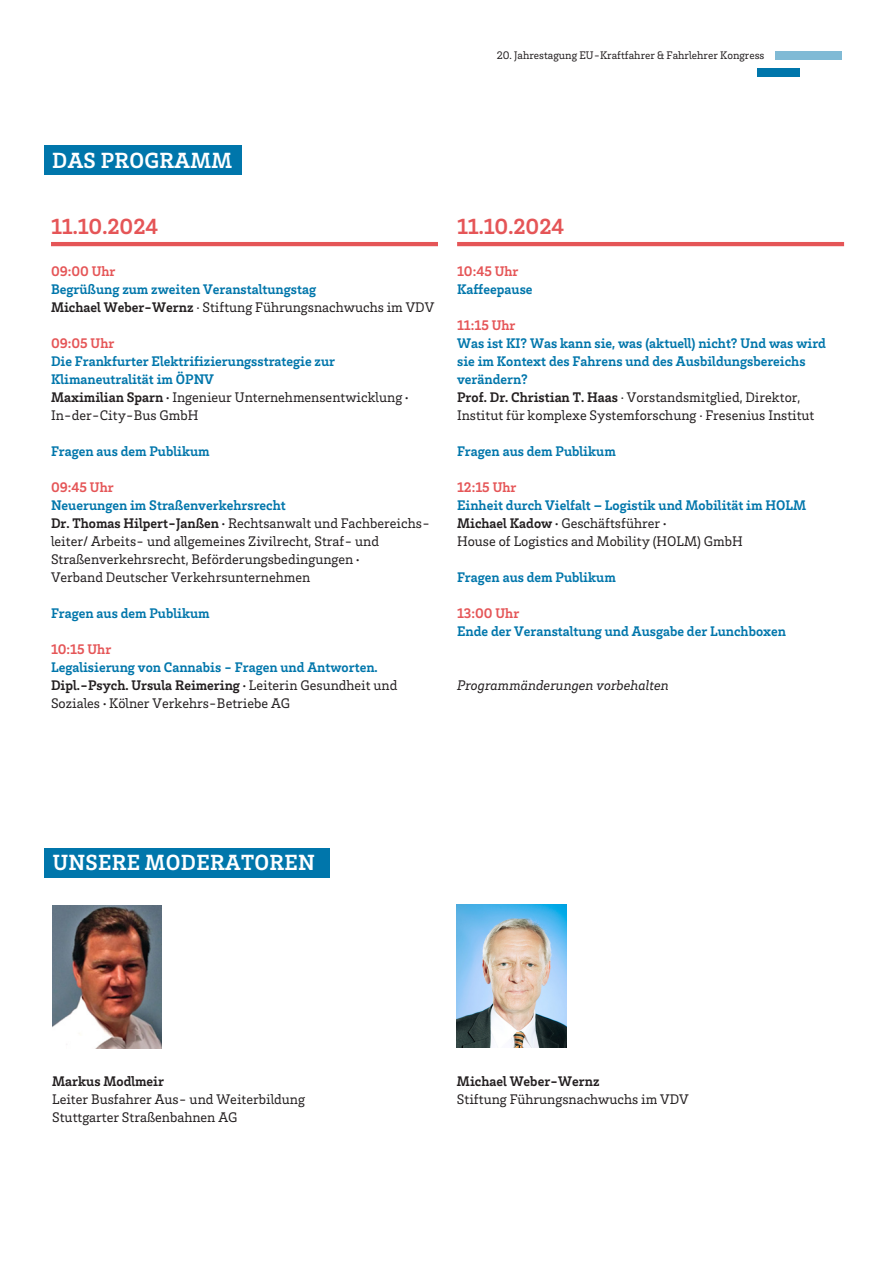
<style>
.page{position:relative;width:893px;height:1263px;background:#fff}
.page>*{position:absolute;margin:0;border:0;box-sizing:border-box;transform-origin:0 0}
.t1{font:700 22.5px "VDV Brix Slab";letter-spacing:.015em;color:#fff}
.HL_Modul_neu{font:700 22.5px "VDV Brix Slab";color:#e55557}
.t2{font:14.25px/18px "VDV Brix Slab";color:#231f20}
.Telefon_Bold{font:700 14.25px/18px "VDV Brix Slab";color:#0076ab}
.Telefon_Bold-2{font:700 14.25px "VDV Brix Slab";color:#e55557}
.t3{font:700 14.25px "VDV Brix Slab";color:#231f20}
.t4{font:italic 14.25px "VDV Brix Slab";color:#231f20}
.t5{font:11.25px "VDV Brix Slab";color:#231f20}
.s1{color:#231f20}
.s2{font-weight:400;color:#231f20}
.s3{font-weight:700}
.s4{font-weight:700;color:#0076ab}
</style>
<div class="page">
<div style="left:775px;top:51px;width:67px;height:9px;background:#80bad5"></div>
<div style="left:757px;top:68px;width:43px;height:9px;background:#0076ab"></div>
<div style="left:44px;top:145px;width:198px;height:30px;background:#0076ab"></div>
<hr style="left:51px;top:242px;width:387px;height:4px;background:#e55557">
<hr style="left:457px;top:242px;width:387px;height:4px;background:#e55557">
<img style="left:52px;top:905px;width:110px;height:143px">
<div style="left:44px;top:848px;width:286px;height:29px;background:#0076ab"></div>
<img style="left:457px;top:904px;width:110px;height:143px">
<p class="t5" style="left:497px;top:48px;width:269px">20. Jahrestagung EU-Kraftfahrer &amp; Fahrlehrer Kongress</p>
<p class="t1" style="left:52px;top:145px;width:181px">DAS PROGRAMM</p>
<p class="HL_Modul_neu" style="left:51px;top:211px;width:109px">11.10.2024</p>
<p class="Telefon_Bold-2" style="left:51px;top:262px;width:66px">09:00 Uhr</p>
<p class="Telefon_Bold" style="left:51px;top:279px;width:385px">Begrüßung zum zweiten Veranstaltungstag<br><span class="s1">Michael Weber-Wernz</span> <span class="s2">· Stiftung Führungsnachwuchs im VDV</span></p>
<p class="Telefon_Bold-2" style="left:51px;top:334px;width:65px">09:05 Uhr</p>
<p class="Telefon_Bold" style="left:51px;top:351px;width:286px">Die Frankfurter Elektrifizierungsstrategie zur<br>Klimaneutralität im ÖPNV</p>
<p class="t2" style="left:51px;top:387px;width:359px"><span class="s3">Maximilian Sparn ·</span> Ingenieur Unternehmensentwicklung <span class="s3">·<br></span>In-der-City-Bus GmbH</p>
<p class="Telefon_Bold" style="left:51px;top:441px;width:160px">Fragen aus dem Publikum</p>
<p class="Telefon_Bold-2" style="left:51px;top:478px;width:64px">09:45 Uhr</p>
<p class="t2" style="left:51px;top:495px;width:380px"><span class="s4">Neuerungen im Straßenverkehrsrecht<br></span><span class="s3">Dr. Thomas Hilpert-Janßen ·</span> Rechtsanwalt und Fachbereichs&shy;leiter/ Arbeits- und allgemeines Zivilrecht, Straf- und</p>
<p class="t2" style="left:51px;top:549px;width:310px">Straßenverkehrsrecht, Beförderungsbedingungen <span class="s3">·</span></p>
<p class="t2" style="left:51px;top:567px;width:261px">Verband Deutscher Verkehrsunternehmen</p>
<p class="Telefon_Bold" style="left:51px;top:603px;width:160px">Fragen aus dem Publikum</p>
<p class="Telefon_Bold-2" style="left:51px;top:640px;width:62px">10:15 Uhr</p>
<p class="Telefon_Bold" style="left:51px;top:657px;width:328px">Legalisierung von Cannabis - Fragen und Antworten.</p>
<p class="t2" style="left:51px;top:675px;width:348px"><span class="s3">Dipl.-Psych. Ursula Reimering ·</span> Leiterin Gesundheit und<br>Soziales <span class="s3">·</span> Kölner Verkehrs-Betriebe AG</p>
<p class="HL_Modul_neu" style="left:457px;top:211px;width:109px">11.10.2024</p>
<p class="Telefon_Bold-2" style="left:457px;top:262px;width:63px">10:45 Uhr</p>
<p class="Telefon_Bold" style="left:457px;top:279px;width:77px">Kaffeepause</p>
<p class="Telefon_Bold-2" style="left:457px;top:316px;width:60px">11:15 Uhr</p>
<p class="Telefon_Bold" style="left:457px;top:333px;width:370px">Was ist KI? Was kann sie, was (aktuell) nicht? Und was wird sie im Kontext des Fahrens und des Ausbildungsbereichs verändern?</p>
<p class="t2" style="left:457px;top:387px;width:359px"><span class="s3">Prof. Dr. Christian T. Haas</span> · Vorstandsmitglied, Direktor,<br>Institut für komplexe Systemforschung · Fresenius Institut</p>
<p class="Telefon_Bold" style="left:457px;top:441px;width:160px">Fragen aus dem Publikum</p>
<p class="Telefon_Bold-2" style="left:457px;top:478px;width:61px">12:15 Uhr</p>
<p class="Telefon_Bold" style="left:457px;top:495px;width:351px">Einheit durch Vielfalt – Logistik und Mobilität im HOLM</p>
<p class="t2" style="left:457px;top:513px;width:287px"><span class="s3">Michael Kadow ·</span> Geschäftsführer <span class="s3">·<br></span>House of Logistics and Mobility (HOLM) GmbH</p>
<p class="Telefon_Bold" style="left:457px;top:567px;width:160px">Fragen aus dem Publikum</p>
<p class="Telefon_Bold-2" style="left:457px;top:604px;width:64px">13:00 Uhr</p>
<p class="Telefon_Bold" style="left:457px;top:621px;width:330px">Ende der Veranstaltung und Ausgabe der Lunchboxen</p>
<p class="t4" style="left:457px;top:675px;width:213px">Programmänderungen vorbehalten</p>
<p class="t1" style="left:53px;top:847px;width:264px">UNSERE MODERATOREN</p>
<p class="t3" style="left:52px;top:1072px;width:113px">Markus Modlmeir</p>
<p class="t2" style="left:52px;top:1089px;width:254px">Leiter Busfahrer Aus- und Weiterbildung</p>
<p class="t2" style="left:52px;top:1107px;width:187px">Stuttgarter Straßenbahnen AG</p>
<p class="t3" style="left:457px;top:1072px;width:144px">Michael Weber-Wernz</p>
<p class="t2" style="left:457px;top:1089px;width:233px">Stiftung Führungsnachwuchs im VDV</p>
</div>
